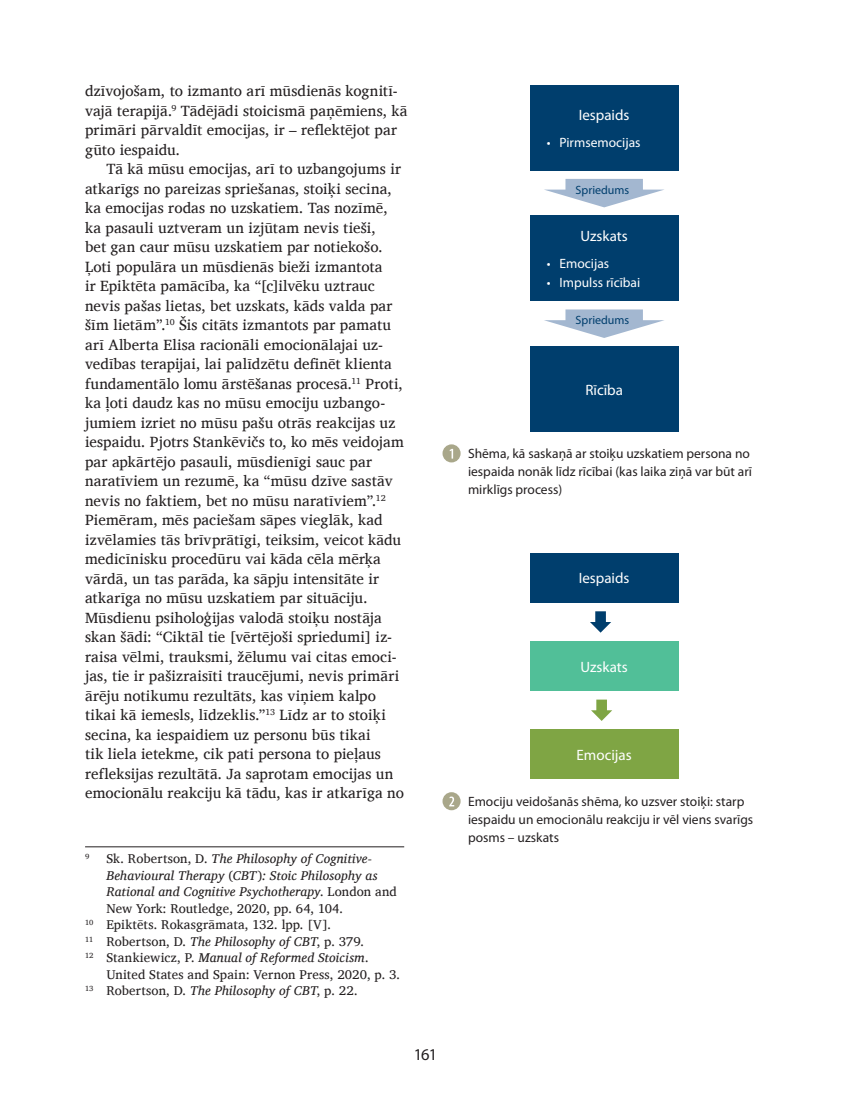
<style>
.page{position:relative;width:851px;height:1106px;background:#fff}
.page>*{position:absolute;margin:0;border:0;box-sizing:border-box;transform-origin:0 0}
.t1{font:16.5px "Myriad Pro";color:#231f20}
.pamats{font:15.15px/19.5px "Charis SIL";letter-spacing:.01em;color:#231f20}
.t2{font:15px "Myriad Pro";color:#fff}
.attela_paraksts{font:13.5px/18px "Myriad Pro";color:#231f20}
.t3{font:13.5px "Myriad Pro";color:#fff}
.zemsvitras_atsauce{font:13.05px/16.5px "Charis SIL";letter-spacing:.01em;color:#231f20}
.zemsvitras_atsauce-2{font:italic 13.05px/16.5px "Charis SIL";letter-spacing:.015em;color:#231f20}
.t4{font:12px "Myriad Pro";color:#003e6d}
.zemsvitras_atsauce-3{font:7.65px "Charis SIL";color:#231f20}
.s1{font-style:normal}
.s2{font-style:italic}
</style>
<div class="page">
<hr style="left:85px;top:846px;width:319px;height:1px;background:#231f20">
<div style="left:529px;top:85px;width:149px;height:85px;background:#003e6d"></div>
<div style="left:529px;top:216px;width:149px;height:85px;background:#003e6d"></div>
<div style="left:529px;top:346px;width:149px;height:85px;background:#003e6d"></div>
<svg style="left:544px;top:179px;width:120px;height:28px"></svg>
<svg style="left:544px;top:309px;width:120px;height:29px"></svg>
<div style="left:442px;top:444px;width:18px;height:18px;background:#a9a78a;border-radius:50%"></div>
<svg style="left:449px;top:449px;width:4px;height:9px"></svg>
<div style="left:442px;top:792px;width:18px;height:18px;background:#a9a78a;border-radius:50%"></div>
<svg style="left:449px;top:796px;width:5px;height:10px"></svg>
<div style="left:529px;top:553px;width:149px;height:50px;background:#003e6d"></div>
<svg style="left:590px;top:611px;width:21px;height:21px"></svg>
<div style="left:529px;top:641px;width:149px;height:50px;background:#51bf98"></div>
<svg style="left:591px;top:699px;width:21px;height:22px"></svg>
<div style="left:529px;top:729px;width:149px;height:50px;background:#7fa544"></div>
<p class="pamats" style="left:85px;top:81px;width:324px">dzīvojošam, to izmanto arī mūsdienās kognitī&shy;vajā terapijā.<sup>9</sup> Tādējādi stoicismā paņēmiens, kā primāri pārvaldīt emocijas, ir – reflektējot par gūto iespaidu.</p>
<p class="pamats" style="left:85px;top:159px;width:320px;text-indent:21px">Tā kā mūsu emocijas, arī to uzbangojums ir atkarīgs no pareizas spriešanas, stoiķi secina, ka emocijas rodas no uzskatiem. Tas nozīmē, ka pasauli uztveram un izjūtam nevis tieši,<br>bet gan caur mūsu uzskatiem par notiekošo.<br>Ļoti populāra un mūsdienās bieži izmantota<br>ir Epiktēta pamācība, ka “[c]ilvēku uztrauc nevis pašas lietas, bet uzskats, kāds valda par šīm lietām”.<sup>10</sup> Šis citāts izmantots par pamatu arī Alberta Elisa racionāli emocionālajai uz&shy;vedības terapijai, lai palīdzētu definēt klienta fundamentālo lomu ārstēšanas procesā.<sup>11</sup> Proti, ka ļoti daudz kas no mūsu emociju uzbango&shy;jumiem izriet no mūsu pašu otrās reakcijas uz iespaidu. Pjotrs Stankēvičs to, ko mēs veidojam par apkārtējo pasauli, mūsdienīgi sauc par naratīviem un rezumē, ka “mūsu dzīve sastāv nevis no faktiem, bet no mūsu naratīviem”.<sup>12<br></sup>Piemēram, mēs paciešam sāpes vieglāk, kad izvēlamies tās brīvprātīgi, teiksim, veicot kādu medicīnisku procedūru vai kāda cēla mērķa vārdā, un tas parāda, ka sāpju intensitāte ir atkarīga no mūsu uzskatiem par situāciju.<br>Mūsdienu psiholoģijas valodā stoiķu nostāja skan šādi: “Ciktāl tie [vērtējoši spriedumi] iz&shy;raisa vēlmi, trauksmi, žēlumu vai citas emoci&shy;jas, tie ir pašizraisīti traucējumi, nevis primāri ārēju notikumu rezultāts, kas viņiem kalpo tikai kā iemesls, līdzeklis.”<sup>13</sup> Līdz ar to stoiķi secina, ka iespaidiem uz personu būs tikai<br>tik liela ietekme, cik pati persona to pieļaus refleksijas rezultātā. Ja saprotam emocijas un emocionālu reakciju kā tādu, kas ir atkarīga no</p>
<p class="zemsvitras_atsauce-3" style="left:85px;top:851px;width:6px">9</p>
<p class="zemsvitras_atsauce-2" style="left:106px;top:850px;width:292px"><span class="s1">Sk. Robertson, D.</span> The Philosophy of Cognitive-Behavioural Therapy <span class="s1">(</span>CBT<span class="s1">)</span>: Stoic Philosophy as Rational and Cognitive Psychotherapy<span class="s1">. London and New York: Routledge, 2020, pp. 64, 104.</span></p>
<p class="zemsvitras_atsauce" style="left:85px;top:916px;width:247px"><sup>10</sup> Epiktēts. Rokasgrāmata, 132. lpp. [V].</p>
<p class="zemsvitras_atsauce" style="left:85px;top:933px;width:280px"><sup>11</sup> Robertson, D. <span class="s2">The Philosophy of CBT</span>, p. 379.</p>
<p class="zemsvitras_atsauce" style="left:106px;top:949px;width:295px;text-indent:-21px"><sup>12</sup> Stankiewicz, P. <span class="s2">Manual of Reformed Stoicism</span>.<br>United States and Spain: Vernon Press, 2020, p. 3.</p>
<p class="zemsvitras_atsauce" style="left:85px;top:982px;width:274px"><sup>13</sup> Robertson, D. <span class="s2">The Philosophy of CBT</span>, p. 22.</p>
<p class="t1" style="left:413px;top:1044px;width:25px">161</p>
<p class="t2" style="left:578px;top:106px;width:52px">Iespaids</p>
<p class="t3" style="left:546px;top:134px;width:95px">• Pirmsemocijas</p>
<p class="t4" style="left:575px;top:182px;width:55px">Spriedums</p>
<p class="t2" style="left:580px;top:227px;width:49px">Uzskats</p>
<p class="t3" style="left:546px;top:255px;width:64px">• Emocijas</p>
<p class="t3" style="left:546px;top:274px;width:95px">• Impulss rīcībai</p>
<p class="t4" style="left:575px;top:313px;width:55px">Spriedums</p>
<p class="t2" style="left:585px;top:380px;width:39px">Rīcība</p>
<p class="attela_paraksts" style="left:468px;top:444px;width:285px">Shēma, kā saskaņā ar stoiķu uzskatiem persona no iespaida nonāk līdz rīcībai (kas laika ziņā var būt arī mirklīgs process)</p>
<p class="t2" style="left:578px;top:569px;width:52px">Iespaids</p>
<p class="t2" style="left:580px;top:657px;width:49px">Uzskats</p>
<p class="t2" style="left:576px;top:745px;width:57px">Emocijas</p>
<p class="attela_paraksts" style="left:468px;top:792px;width:287px">Emociju veidošanās shēma, ko uzsver stoiķi: starp iespaidu un emocionālu reakciju ir vēl viens svarīgs posms – uzskats</p>
</div>
